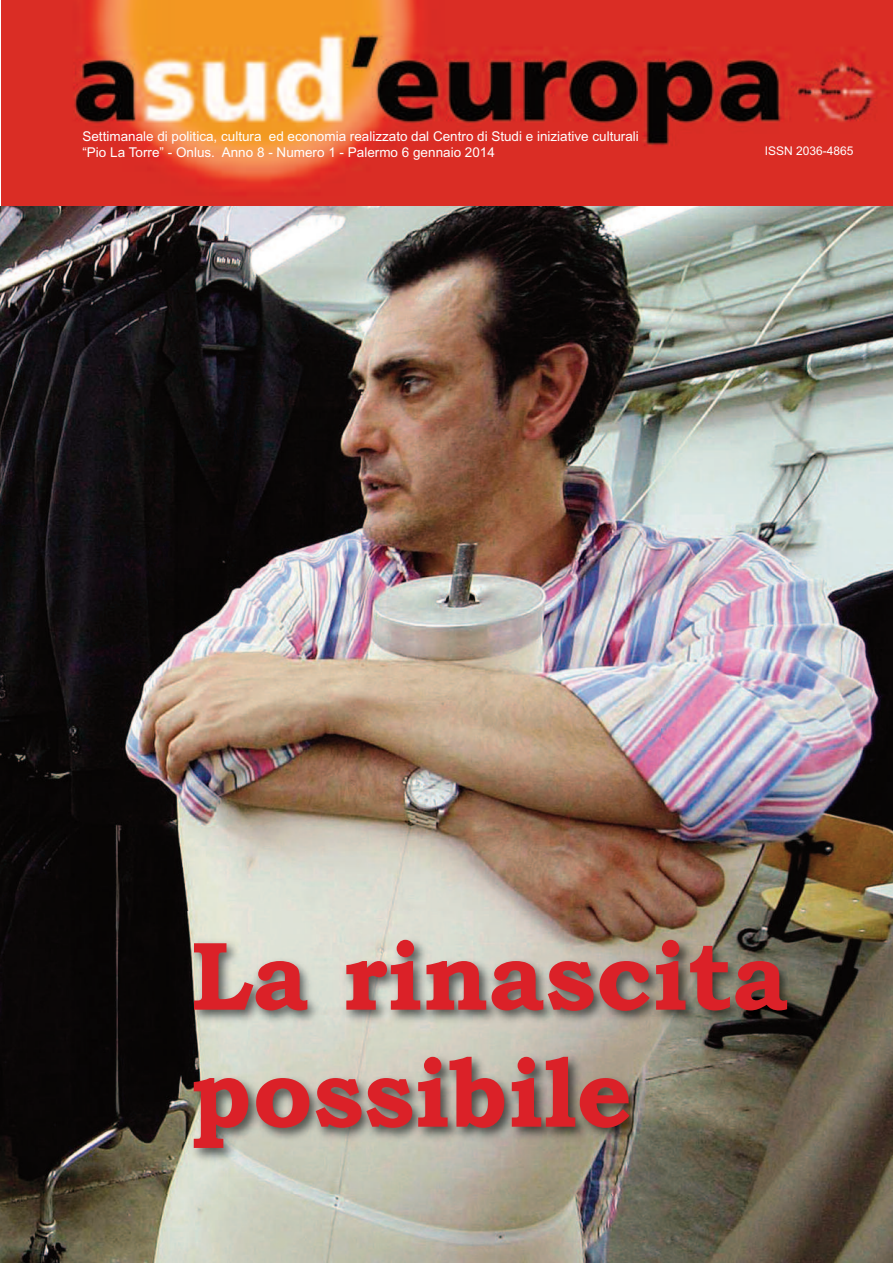
<style>
.page{position:relative;width:893px;height:1263px;background:#fff}
.page>*{position:absolute;margin:0;border:0;box-sizing:border-box;transform-origin:0 0}
.t1{font:700 97.5px/117px "Bookman Old Style";color:#db2128}
.t2{font:13.5px/16.2px "Arial";color:#fff}
.t3{font:12px "Arial";color:#fff}
</style>
<div class="page">
<img style="left:1px;top:0;width:892px;height:206px">
<img style="left:0;top:206px;width:893px;height:1057px">
<img style="left:144px;top:911px;width:749px;height:282px">
<p class="t2" style="left:82px;top:128px;width:558px">Settimanale di politica, cultura ed economia realizzato dal Centro di Studi e iniziative culturali “Pio La Torre” - Onlus. Anno 8 - Numero 1 - Palermo 6 gennaio 2014</p>
<p class="t3" style="left:765px;top:144px;width:90px">ISSN 2036-4865</p>
<h1 class="t1" style="left:190px;top:917px;width:600px">La rinascita possibile</h1>
</div>
